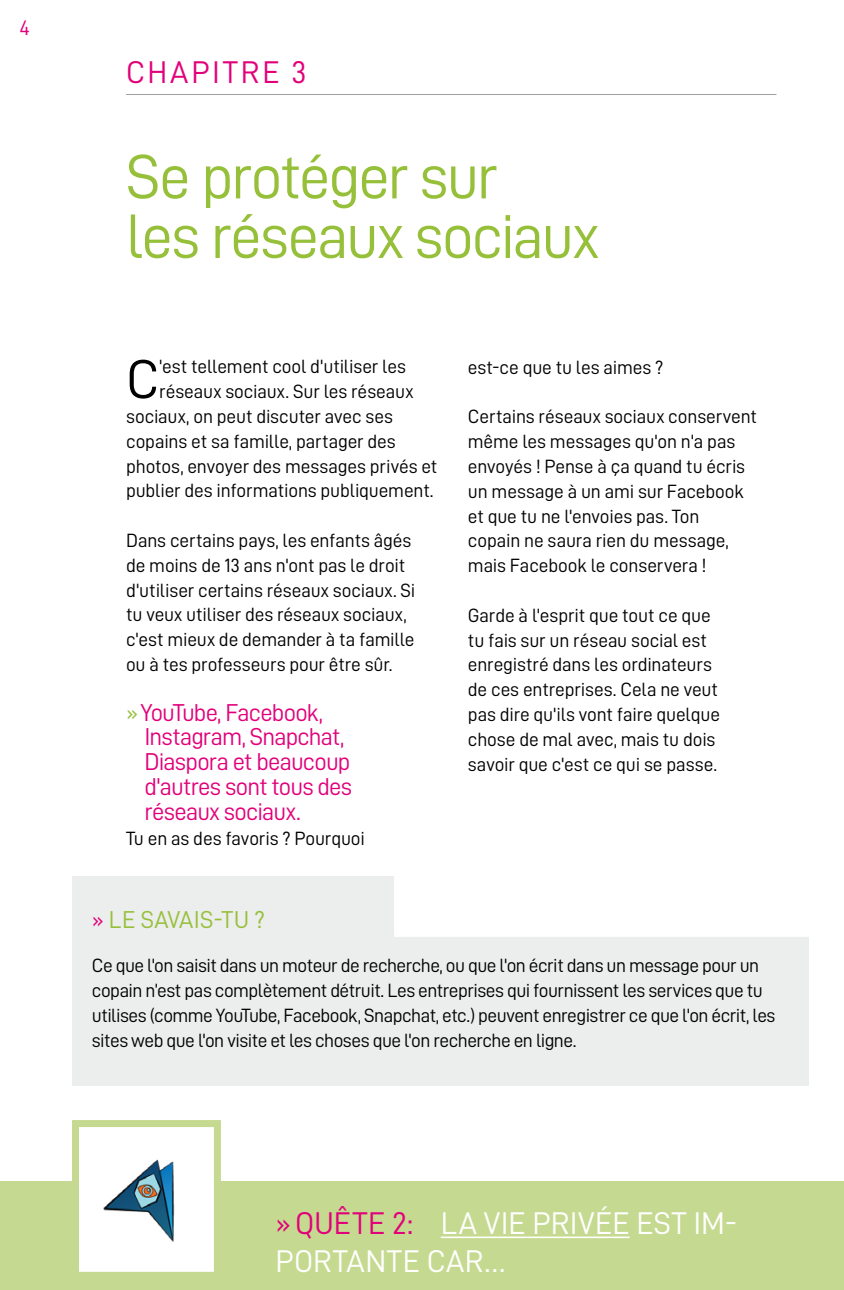
<style>
.page{position:relative;width:844px;height:1290px;background:#fff}
.page>*{position:absolute;margin:0;border:0;box-sizing:border-box;transform-origin:0 0}
.t1{font:63px/59.5px "D DIN";letter-spacing:-.035em;color:#96c03a}
.t2{font:55.12px "D DIN";color:#000}
.t3{font:31.5px/37.8px "D DIN";letter-spacing:.015em;color:#fff}
.t4{font:31.5px "D DIN";letter-spacing:.09em;color:#e2007a}
.t5{font:24.5px/24.8px "D DIN";letter-spacing:-.035em;color:#e2007a}
.t6{font:24.5px "D DIN";letter-spacing:.01em;color:#96c03a}
.t7{font:21px "D DIN";color:#e1007b}
.t8{font:19.25px/24.8px "D DIN";letter-spacing:-.01em;color:#000}
.t9{font:19.25px/24.8px "D DIN";letter-spacing:-.03em;color:#000}
.s1{color:#96c03a}
.s2{color:#e2007a}
</style>
<div class="page">
<div style="left:72px;top:876px;width:736px;height:210px;background:#eceded"></div>
<div style="left:394px;top:850px;width:441px;height:87px;background:#fff"></div>
<hr style="left:126px;top:94px;width:650px;height:1px;background:#9c9e9f">
<div style="left:0;top:1181px;width:843px;height:109px;background:#c5da90"></div>
<hr style="left:440px;top:1236px;width:189px;height:2px;background:#fff">
<img style="left:80px;top:1159px;width:133px;height:111px">
<div style="left:72px;top:1120px;width:149px;height:159px;border:7px solid #c5da90"></div>
<p class="t7" style="left:19px;top:16px;width:12px">4</p>
<h3 class="t4" style="left:126px;top:55px;width:182px">CHAPITRE 3</h3>
<h1 class="t1" style="left:126px;top:146px;width:474px">Se protéger sur<br>les réseaux sociaux</h1>
<h2 class="t2" style="left:126px;top:349px;width:35px">C</h2>
<p class="t8" style="left:159px;top:354px;width:248px">'est tellement cool d'utiliser les</p>
<p class="t8" style="left:159px;top:379px;width:256px">réseaux sociaux. Sur les réseaux</p>
<p class="t8" style="left:126px;top:403px;width:268px">sociaux, on peut discuter avec ses</p>
<p class="t8" style="left:126px;top:428px;width:271px">copains et sa famille, partager des</p>
<p class="t8" style="left:126px;top:453px;width:313px">photos, envoyer des messages privés et</p>
<p class="t8" style="left:126px;top:478px;width:309px">publier des informations publiquement.</p>
<p class="t8" style="left:126px;top:527px;width:291px">Dans certains pays, les enfants âgés de moins de 13 ans n'ont pas le droit d'utiliser certains réseaux sociaux. Si tu veux utiliser des réseaux sociaux, c'est mieux de demander à ta famille ou à tes professeurs pour être sûr.</p>
<p class="t5" style="left:144px;top:699px;width:209px;text-indent:-18px"><span class="s1">»</span>YouTube, Facebook,<br>Instagram, Snapchat,<br>Diaspora et beaucoup d'autres sont tous des réseaux sociaux.</p>
<p class="t8" style="left:126px;top:825px;width:240px">Tu en as des favoris ? Pourquoi</p>
<p class="t8" style="left:468px;top:354px;width:197px">est-ce que tu les aimes ?</p>
<p class="t8" style="left:468px;top:404px;width:290px">Certains réseaux sociaux conservent même les messages qu'on n'a pas envoyés ! Pense à ça quand tu écris un message à un ami sur Facebook et que tu ne l'envoies pas. Ton<br>copain ne saura rien du message, mais Facebook le conservera !</p>
<p class="t8" style="left:468px;top:602px;width:253px">Garde à l'esprit que tout ce que tu fais sur un réseau social est enregistré dans les ordinateurs de ces entreprises. Cela ne veut pas dire qu'ils vont faire quelque chose de mal avec, mais tu dois savoir que c'est ce qui se passe.</p>
<p class="t6" style="left:92px;top:906px;width:175px"><span class="s2">»</span> LE SAVAIS-TU ?</p>
<p class="t9" style="left:92px;top:953px;width:685px">Ce que l'on saisit dans un moteur de recherche, ou que l'on écrit dans un message pour un copain n’est pas complètement détruit. Les entreprises qui fournissent les services que tu utilises (comme YouTube, Facebook, Snapchat, etc.) peuvent enregistrer ce que l'on écrit, les sites web que l'on visite et les choses que l'on recherche en ligne.</p>
<h3 class="t3" style="left:275px;top:1204px;width:463px"><span class="s2">»QUÊTE 2:</span> LA VIE PRIVÉE EST IM-<br>PORTANTE CAR…</h3>
</div>
